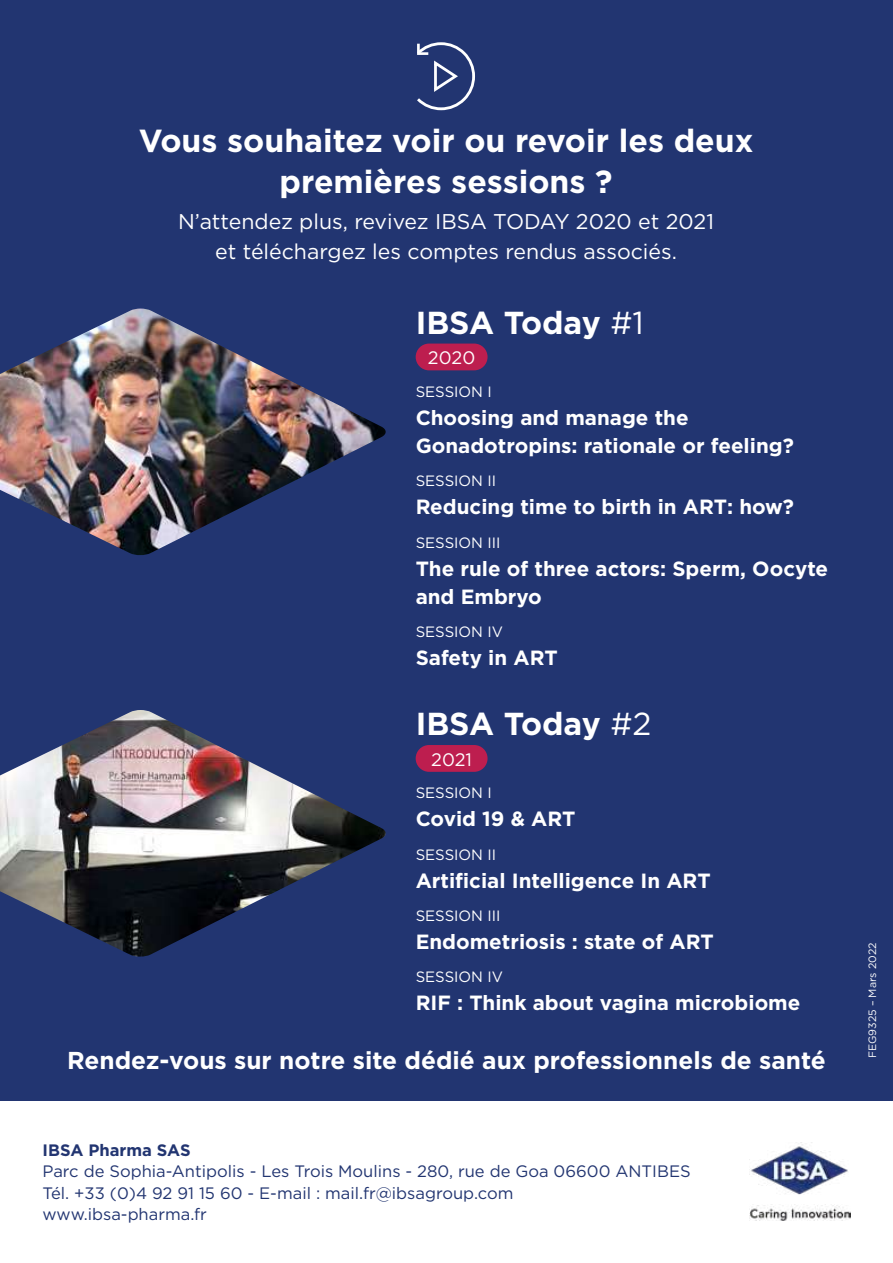
<style>
.page{position:relative;width:893px;height:1263px;background:#fff}
.page>*{position:absolute;margin:0;border:0;box-sizing:border-box;transform-origin:0 0}
.t1{font:700 31.95px/40.5px "Gotham";color:#fff;text-align:center}
.t2{font:700 31.8px "Gotham";color:#fff}
.t3{font:700 24.45px "Gotham";color:#fff}
.t4{font:21.3px/29.8px "Gotham";color:#fff;text-align:center}
.t5{font:700 20.55px/28px "Gotham";color:#fff}
.t6{font:18px "Gotham";color:#fff}
.t7{font:16.5px/21.5px "Gotham";color:#223571}
.t8{font:700 16.5px "Gotham";color:#223571}
.t9{font:15px "Gotham";color:#fff}
.t10{font:10.65px "Gotham";color:#fff}
.s1{font-weight:400}
</style>
<div class="page">
<div style="left:0;top:0;width:893px;height:1100px;background:#223571"></div>
<img style="left:0;top:309px;width:386px;height:246px">
<img style="left:0;top:710px;width:386px;height:247px">
<div style="left:416px;top:344px;width:72px;height:26px;background:#bd1e4f;border-radius:13px"></div>
<div style="left:416px;top:745px;width:72px;height:27px;background:#bd1e4f;border-radius:13px"></div>
<svg style="left:417px;top:42px;width:58px;height:68px"></svg>
<img style="left:749px;top:1144px;width:101px;height:76px">
<h1 class="t1" style="left:139px;top:121px;width:616px">Vous souhaitez voir ou revoir les deux premières sessions ?</h1>
<p class="t4" style="left:178px;top:206px;width:537px">N’attendez plus, revivez IBSA TODAY 2020 et 2021 et téléchargez les comptes rendus associés.</p>
<h2 class="t2" style="left:416px;top:302px;width:230px">IBSA Today <span class="s1">#1</span></h2>
<p class="t6" style="left:428px;top:346px;width:49px">2020</p>
<p class="t9" style="left:416px;top:382px;width:78px">SESSION I</p>
<p class="t5" style="left:416px;top:403px;width:380px">Choosing and manage the<br>Gonadotropins: rationale or feeling?</p>
<p class="t9" style="left:416px;top:471px;width:82px">SESSION II</p>
<p class="t5" style="left:416px;top:493px;width:380px">Reducing time to birth in ART: how?</p>
<p class="t9" style="left:416px;top:533px;width:86px">SESSION III</p>
<p class="t5" style="left:416px;top:554px;width:414px">The rule of three actors: Sperm, Oocyte and Embryo</p>
<p class="t9" style="left:416px;top:622px;width:89px">SESSION IV</p>
<p class="t5" style="left:416px;top:644px;width:144px">Safety in ART</p>
<h2 class="t2" style="left:416px;top:703px;width:237px">IBSA Today <span class="s1">#2</span></h2>
<p class="t6" style="left:431px;top:748px;width:42px">2021</p>
<p class="t9" style="left:416px;top:783px;width:78px">SESSION I</p>
<p class="t5" style="left:416px;top:805px;width:161px">Covid 19 &amp; ART</p>
<p class="t9" style="left:416px;top:845px;width:82px">SESSION II</p>
<p class="t5" style="left:416px;top:866px;width:297px">Artificial Intelligence In ART</p>
<p class="t9" style="left:416px;top:906px;width:86px">SESSION III</p>
<p class="t5" style="left:416px;top:928px;width:300px">Endometriosis : state of ART</p>
<p class="t9" style="left:416px;top:967px;width:89px">SESSION IV</p>
<p class="t5" style="left:416px;top:989px;width:386px">RIF : Think about vagina microbiome</p>
<p class="t3" style="left:67px;top:1044px;width:760px">Rendez-vous sur notre site dédié aux professionnels de santé</p>
<p class="t8" style="left:43px;top:1139px;width:150px">IBSA Pharma SAS</p>
<p class="t7" style="left:43px;top:1160px;width:650px">Parc de Sophia-Antipolis - Les Trois Moulins - 280, rue de Goa 06600 ANTIBES<br>Tél. +33 (0)4 92 91 15 60 - E-mail : mail.fr@ibsagroup.com<br>www.ibsa-pharma.fr</p>
<p class="t10" style="left:865px;top:1058px;width:117px;rotate:-90deg">FEG9325 – Mars 2022</p>
</div>
